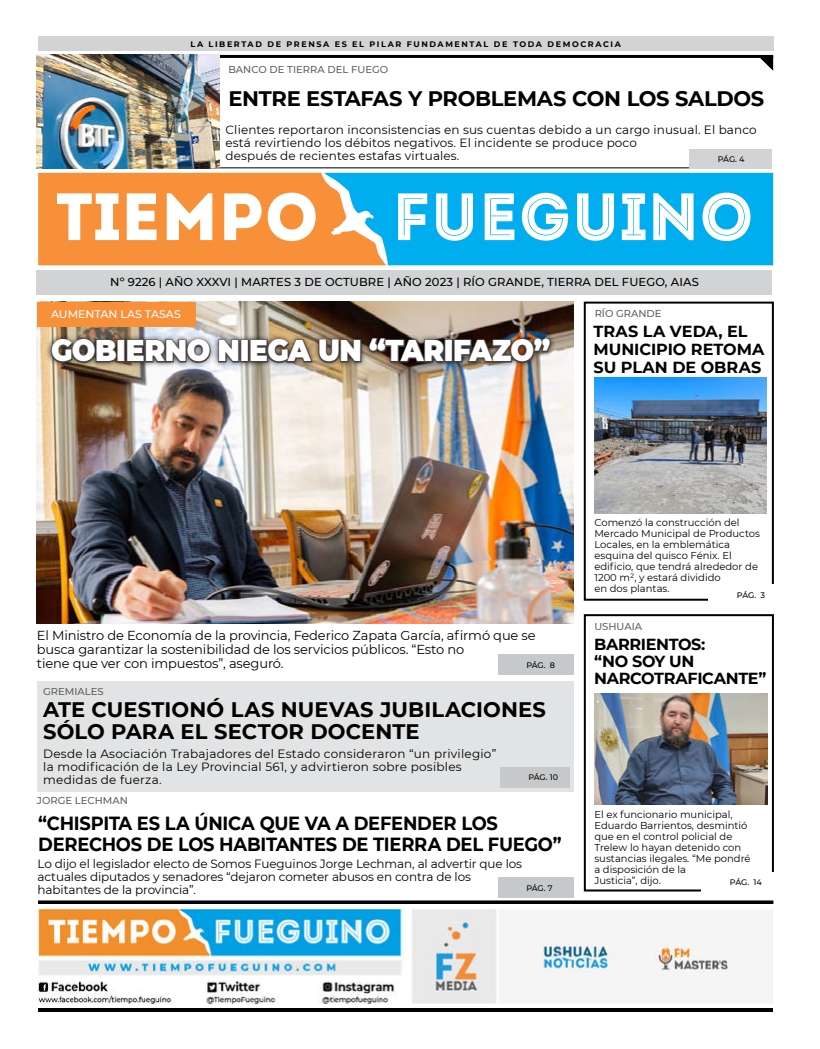
<style>
.page{position:relative;width:820px;height:1049px;background:#fff}
.page>*{position:absolute;margin:0;border:0;box-sizing:border-box;transform-origin:0 0}
.t1{font:900 30px "Montserrat";letter-spacing:-.015em;color:#fff;scale:.93 1}
.t2{font:700 21px/22px "Montserrat";color:#000}
.t3{font:700 19px/21px "Montserrat";letter-spacing:-.015em;color:#000;scale:.94 1}
.t4{font:700 16px/18px "Montserrat";letter-spacing:-.015em;color:#000}
.t5{font:13px/14px "Montserrat";letter-spacing:-.01em;color:#000}
.t6{font:12px/13px "Montserrat";letter-spacing:.01em;color:#000}
.t7{font:12px/13px "Montserrat";letter-spacing:-.01em;color:#000}
.t8{font:500 11.5px "Montserrat";letter-spacing:.01em;color:#000}
.t9{font:500 11px "Montserrat";color:#fff}
.t10{font:10px/11px "Montserrat";color:#000}
.t11{font:500 10px "Montserrat";color:#616161}
.t12{font:700 8px "Montserrat";letter-spacing:.2em;color:#000}
.t13{font:500 8px "Montserrat";letter-spacing:-.01em;color:#000}
</style>
<div class="page">
<img style="left:37px;top:909px;width:735px;height:95px">
<hr style="left:38px;top:1008px;width:734px;height:4px;background:#000">
<hr style="left:38px;top:901px;width:734px;height:3px;background:#000">
<img style="left:37px;top:302px;width:536px;height:322px">
<div style="left:583px;top:614px;width:190px;height:277px;border:2px solid #000"></div>
<div style="left:583px;top:302px;width:190px;height:299px;border:2px solid #000"></div>
<div style="left:37px;top:681px;width:536px;height:111px;background:#e2e3e4"></div>
<hr style="left:38px;top:55px;width:734px;height:3px;background:#000">
<svg style="left:757px;top:57px;width:15px;height:13px"></svg>
<div style="left:37px;top:270px;width:734px;height:25px;background:#d1d3d4"></div>
<div style="left:701px;top:872px;width:72px;height:20px;background:#fff"></div>
<div style="left:38px;top:37px;width:734px;height:14px;background:#d1d3d4"></div>
<svg style="left:38px;top:173px;width:286px;height:92px"></svg>
<svg style="left:324px;top:173px;width:448px;height:92px;fill:#00aeef"></svg>
<div style="left:500px;top:767px;width:69px;height:20px;background:#c7c8ca"></div>
<div style="left:708px;top:584px;width:65px;height:20px;background:#fff"></div>
<hr style="left:38px;top:167px;width:733px;height:1px;background:#000">
<div style="left:689px;top:149px;width:82px;height:19px;background:#d1d3d4"></div>
<div style="left:45px;top:333px;width:511px;height:34px;background:#000;opacity:.75"></div>
<svg style="left:50px;top:338px;width:68px;height:26px;background:#4d453c"></svg>
<div style="left:117px;top:339px;width:8px;height:23px;border:2px solid #474140"></div>
<svg style="left:125px;top:338px;width:115px;height:26px;background:#615f60"></svg>
<div style="left:240px;top:339px;width:9px;height:23px;border:2px solid #474140"></div>
<img style="left:249px;top:336px;width:303px;height:28px">
<div style="left:497px;top:877px;width:76px;height:21px;background:#c7c8ca"></div>
<div style="left:37px;top:302px;width:159px;height:25px;background:#f79039"></div>
<div style="left:497px;top:654px;width:76px;height:21px;background:#c7c8ca"></div>
<img style="left:594px;top:693px;width:172px;height:111px">
<img style="left:37px;top:54px;width:182px;height:114px">
<img style="left:594px;top:377px;width:171px;height:137px">
<p class="t12" style="left:190px;top:40px;width:431px">LA LIBERTAD DE PRENSA ES EL PILAR FUNDAMENTAL DE TODA DEMOCRACIA</p>
<p class="t11" style="left:228px;top:64px;width:161px">BANCO DE TIERRA DEL FUEGO</p>
<h2 class="t2" style="left:228px;top:88px;width:537px">ENTRE ESTAFAS Y PROBLEMAS CON LOS SALDOS</h2>
<p class="t6" style="left:225px;top:124px;width:532px">Clientes reportaron inconsistencias en sus cuentas debido a un cargo inusual. El banco está revirtiendo los débitos negativos. El incidente se produce poco<br>después de recientes estafas virtuales.</p>
<p class="t13" style="left:717px;top:155px;width:28px">PÁG. 4</p>
<p class="t8" style="left:110px;top:276px;width:590px">Nº 9226 | AÑO XXXVI | MARTES 3 DE OCTUBRE | AÑO 2023 | RÍO GRANDE, TIERRA DEL FUEGO, AIAS</p>
<p class="t9" style="left:51px;top:308px;width:131px">AUMENTAN LAS TASAS</p>
<p class="t11" style="left:594px;top:308px;width:68px">RÍO GRANDE</p>
<h1 class="t1" style="left:51px;top:334px;width:538px">GOBIERNO NIEGA UN “TARIFAZO”</h1>
<h3 class="t4" style="left:593px;top:322px;width:172px">TRAS LA VEDA, EL<br>MUNICIPIO RETOMA<br>SU PLAN DE OBRAS</h3>
<h3 class="t5" style="left:37px;top:628px;width:500px">El Ministro de Economía de la provincia, Federico Zapata García, afirmó que se busca garantizar la sostenibilidad de los servicios públicos. “Esto no<br>tiene que ver con impuestos”, aseguró.</h3>
<p class="t13" style="left:526px;top:660px;width:30px">PÁG. 8</p>
<p class="t11" style="left:43px;top:686px;width:62px">GREMIALES</p>
<h2 class="t2" style="left:43px;top:699px;width:504px">ATE CUESTIONÓ LAS NUEVAS JUBILACIONES<br>SÓLO PARA EL SECTOR DOCENTE</h2>
<p class="t6" style="left:43px;top:748px;width:454px">Desde la Asociación Trabajadores del Estado consideraron “un privilegio” la modificación de la Ley Provincial 561, y advirtieron sobre posibles medidas de fuerza.</p>
<h3 class="t3" style="left:38px;top:812px;width:558px">“CHISPITA ES LA ÚNICA QUE VA A DEFENDER LOS<br>DERECHOS DE LOS HABITANTES DE TIERRA DEL FUEGO”</h3>
<p class="t13" style="left:528px;top:773px;width:31px">PÁG. 10</p>
<p class="t11" style="left:37px;top:795px;width:92px">JORGE LECHMAN</p>
<p class="t7" style="left:38px;top:856px;width:486px">Lo dijo el legislador electo de Somos Fueguinos Jorge Lechman, al advertir que los actuales diputados y senadores “dejaron cometer abusos en contra de los habitantes de la provincia”.</p>
<p class="t13" style="left:526px;top:884px;width:28px">PÁG. 7</p>
<p class="t10" style="left:594px;top:517px;width:167px">Comenzó la construcción del<br>Mercado Municipal de Productos<br>Locales, en la emblemática esquina del quisco Fénix. El edificio, que tendrá alrededor de<br>1200 m², y estará dividido<br>en dos plantas.</p>
<p class="t13" style="left:736px;top:591px;width:30px">PÁG. 3</p>
<p class="t11" style="left:594px;top:621px;width:49px">USHUAIA</p>
<h3 class="t4" style="left:594px;top:636px;width:173px;line-height:17px">BARRIENTOS:<br>“NO SOY UN<br>NARCOTRAFICANTE”</h3>
<p class="t10" style="left:594px;top:808px;width:158px">El ex funcionario municipal,<br>Eduardo Barrientos, desmintió que en el control policial de<br>Trelew lo hayan detenido con sustancias ilegales. “Me pondré a disposición de la<br>Justicia”, dijo.</p>
<p class="t13" style="left:729px;top:878px;width:33px">PÁG. 14</p>
</div>
